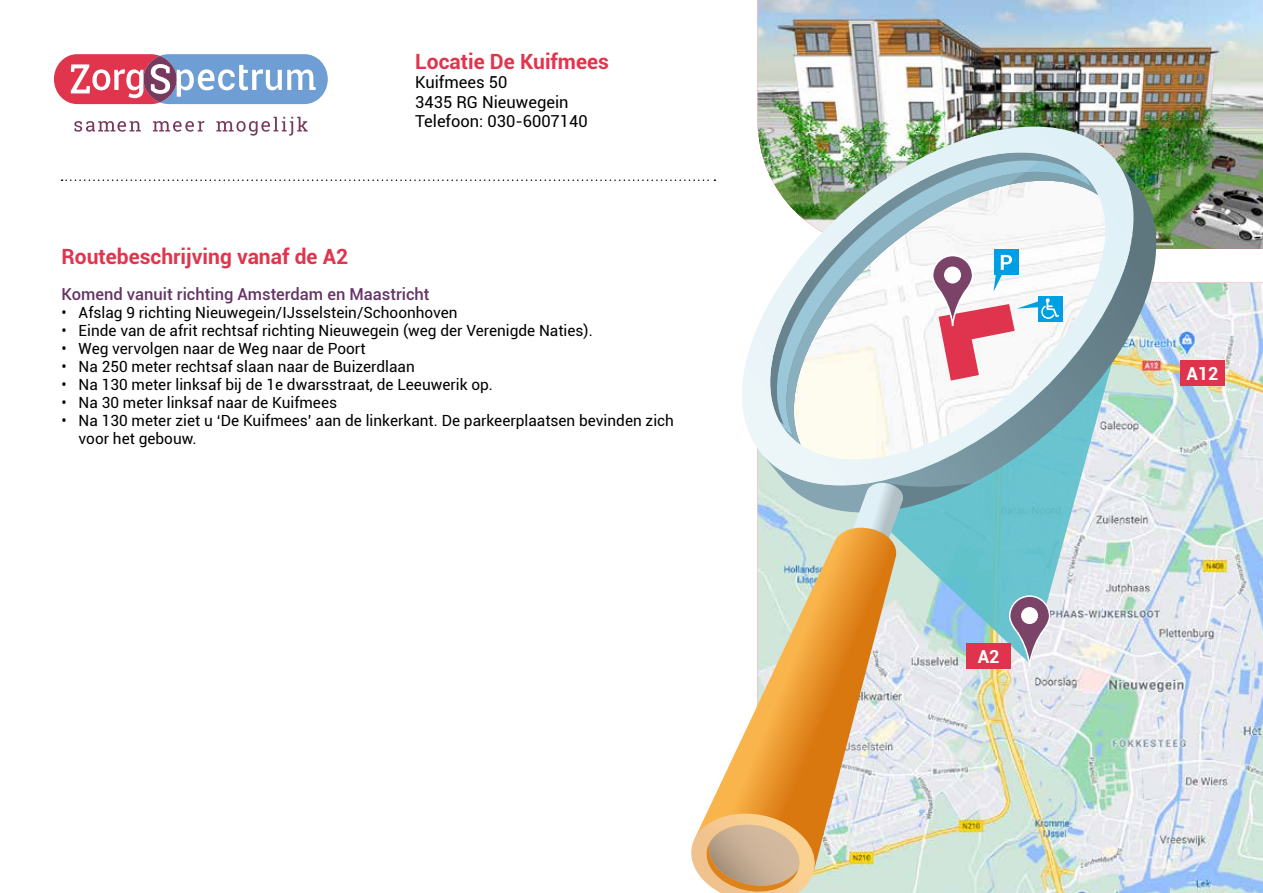
<style>
.page{position:relative;width:1263px;height:893px;background:#fff}
.page>*{position:absolute;margin:0;border:0;box-sizing:border-box;transform-origin:0 0}
.t1{font:700 21px "Roboto";color:#e0354d}
.t2{font:700 18px "Roboto";color:#fff}
.t3{font:16.5px/19.5px "Roboto";color:#000}
.t4{font:500 16.5px "Roboto";color:#636}
.t5{font:15.45px/18px "Roboto";color:#000}
</style>
<div class="page">
<img style="left:758px;top:283px;width:505px;height:610px">
<svg style="left:897px;top:537px;width:243px;height:127px"></svg>
<img style="left:758px;top:0;width:505px;height:249px">
<svg style="left:74px;top:121px;width:67px;height:11px"></svg>
<svg style="left:153px;top:121px;width:51px;height:11px"></svg>
<svg style="left:216px;top:117px;width:92px;height:19px"></svg>
<svg style="left:54px;top:54px;width:274px;height:50px"></svg>
<svg style="left:62px;top:179px;width:652px;height:2px"></svg>
<img style="left:761px;top:158px;width:422px;height:379px">
<img style="left:714px;top:127px;width:447px;height:383px">
<svg style="left:844px;top:483px;width:129px;height:82px"></svg>
<svg style="left:706px;top:528px;width:191px;height:344px"></svg>
<svg style="left:691px;top:814px;width:128px;height:79px"></svg>
<svg style="left:1009px;top:595px;width:41px;height:72px"></svg>
<div style="left:1021px;top:607px;width:17px;height:17px;background:#fff;border-radius:50%"></div>
<svg style="left:932px;top:255px;width:127px;height:126px"></svg>
<div style="left:944px;top:267px;width:17px;height:16px;background:#fff;border-radius:50%"></div>
<div style="left:966px;top:644px;width:45px;height:25px;background:#e0334d"></div>
<div style="left:1180px;top:360px;width:45px;height:25px;background:#e0334d"></div>
<h1 class="t1" style="left:62px;top:242px;width:288px">Routebeschrijving vanaf de A2</h1>
<h1 class="t1" style="left:415px;top:47px;width:195px">Locatie De Kuifmees</h1>
<p class="t3" style="left:415px;top:72px;width:174px">Kuifmees 50<br>3435 RG Nieuwegein<br>Telefoon: 030-6007140</p>
<p class="t4" style="left:62px;top:282px;width:370px">Komend vanuit richting Amsterdam en Maastricht</p>
<p class="t5" style="left:62px;top:303px;width:398px">• Afslag 9 richting Nieuwegein/IJsselstein/Schoonhoven</p>
<p class="t5" style="left:62px;top:321px;width:533px">• Einde van de afrit rechtsaf richting Nieuwegein (weg der Verenigde Naties).</p>
<p class="t5" style="left:62px;top:339px;width:306px">• Weg vervolgen naar de Weg naar de Poort</p>
<p class="t5" style="left:62px;top:357px;width:355px">• Na 250 meter rechtsaf slaan naar de Buizerdlaan</p>
<p class="t5" style="left:62px;top:375px;width:433px">• Na 130 meter linksaf bij de 1e dwarsstraat, de Leeuwerik op.</p>
<p class="t5" style="left:62px;top:393px;width:277px">• Na 30 meter linksaf naar de Kuifmees</p>
<p class="t5" style="left:79px;top:411px;width:597px;text-indent:-17px">• Na 130 meter ziet u ‘De Kuifmees’ aan de linkerkant. De parkeerplaatsen bevinden zich voor het gebouw.</p>
<p class="t2" style="left:978px;top:644px;width:23px">A2</p>
<p class="t2" style="left:1186px;top:361px;width:34px">A12</p>
</div>
